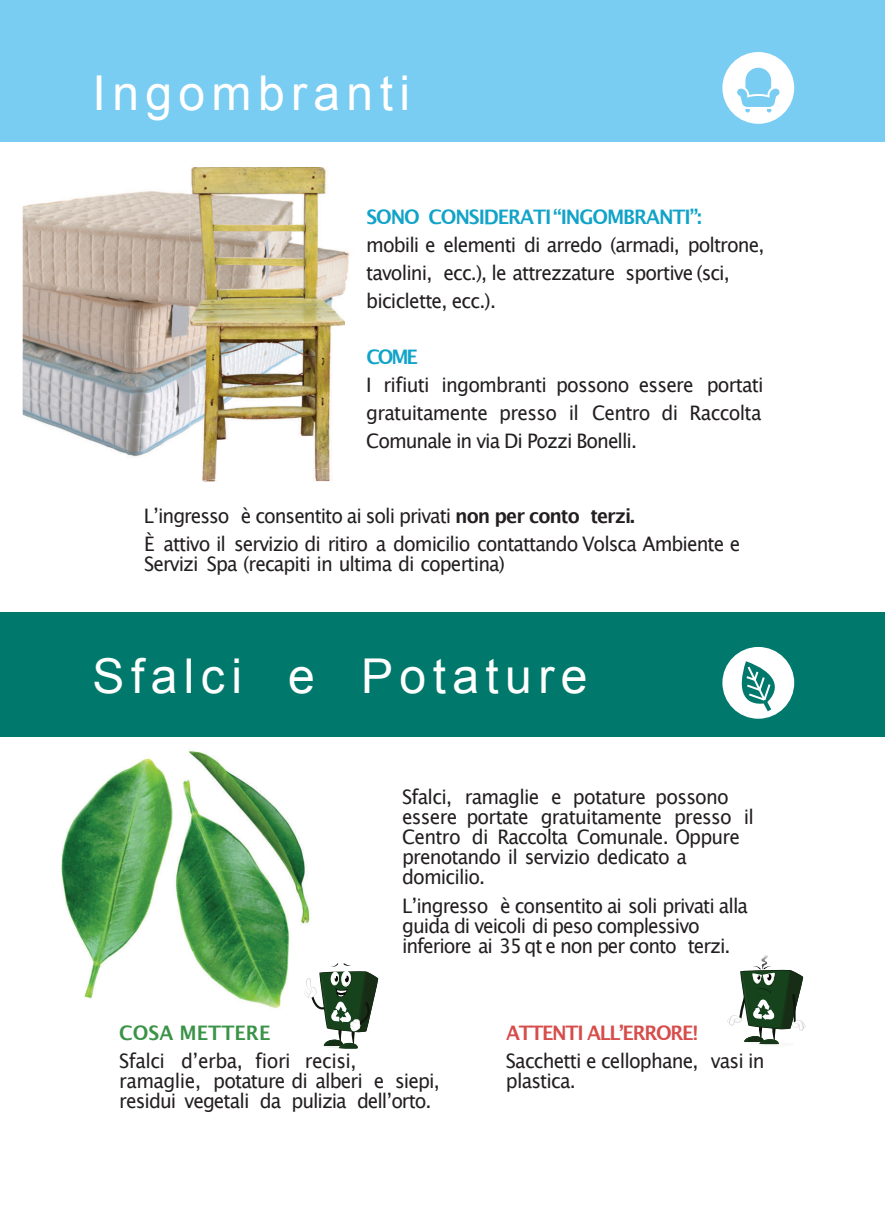
<style>
.page{position:relative;width:885px;height:1225px;background:#fff}
.page>*{position:absolute;margin:0;border:0;box-sizing:border-box;transform-origin:0 0}
.t1{font:48px "Arial";letter-spacing:.135em;color:#fff}
.t2{font:20px/20px "Lucida Grande";letter-spacing:-.05em;color:#231f20;scale:.95 1}
.t3{font:700 20px "Lucida Grande";letter-spacing:-.06em;color:#11a3c8;scale:.95 1}
.t4{font:700 20px "Lucida Grande";letter-spacing:-.07em;color:#d64d4b;scale:.95 1}
.t5{font:700 20px "Lucida Grande";color:#3a9347;scale:.95 1}
.s1{font-weight:700}
</style>
<div class="page">
<img style="left:61px;top:751px;width:249px;height:257px">
<img style="left:23px;top:191px;width:327px;height:291px">
<img style="left:190px;top:167px;width:154px;height:314px">
<div style="left:0;top:0;width:884px;height:142px;background:#79ccf2"></div>
<div style="left:722px;top:52px;width:72px;height:72px;background:#fff;border-radius:50%"></div>
<div style="left:0;top:612px;width:884px;height:124px;background:#00796c"></div>
<div style="left:722px;top:647px;width:72px;height:71px;background:#fff;border-radius:50%"></div>
<svg style="left:737px;top:67px;width:43px;height:45px"></svg>
<svg style="left:735px;top:661px;width:47px;height:55px"></svg>
<svg style="left:302px;top:963px;width:76px;height:85px"></svg>
<svg style="left:758px;top:1042px;width:35px;height:4px"></svg>
<svg style="left:727px;top:955px;width:79px;height:89px"></svg>
<h1 class="t1" style="left:93px;top:75px;width:319px">Ingombranti</h1>
<p class="t3" style="left:366px;top:209px;width:354px">SONO CONSIDERATI“INGOMBRANTI”:</p>
<p class="t2" style="left:366px;top:232px;width:420px;line-height:28px">mobili e elementi di arredo (armadi, poltrone, tavolini, ecc.), le attrezzature sportive (sci, biciclette, ecc.).</p>
<p class="t3" style="left:366px;top:349px;width:56px">COME</p>
<p class="t2" style="left:366px;top:372px;width:420px;line-height:28px;text-align:justify">I rifiuti ingombranti possono essere portati gratuitamente presso il Centro di Raccolta Comunale in via Di Pozzi Bonelli.</p>
<p class="t2" style="left:144px;top:503px;width:629px;line-height:28px">Lʼingresso è consentito ai soli privati <span class="s1">non per conto terzi.<br></span>È attivo il servizio di ritiro a domicilio contattando Volsca Ambiente e</p>
<p class="t2" style="left:144px;top:555px;width:381px">Servizi Spa (recapiti in ultima di copertina)</p>
<h1 class="t1" style="left:93px;top:658px;width:496px">Sfalci e Potature</h1>
<p class="t2" style="left:402px;top:788px;width:372px">Sfalci, ramaglie e potature possono essere portate gratuitamente presso il<br>Centro di Raccolta Comunale. Oppure prenotando il servizio dedicato a domicilio.</p>
<p class="t2" style="left:402px;top:896px;width:365px">Lʼingresso è consentito ai soli privati alla guida di veicoli di peso complessivo inferiore ai 35 qt e non per conto terzi.</p>
<p class="t5" style="left:119px;top:1024px;width:161px">COSA METTERE</p>
<p class="t2" style="left:119px;top:1052px;width:339px">Sfalci dʼerba, fiori recisi, ramaglie, potature di alberi e siepi, residui vegetali da pulizia dellʼorto.</p>
<p class="t4" style="left:506px;top:1024px;width:204px">ATTENTI ALLʼERRORE!</p>
<p class="t2" style="left:506px;top:1052px;width:274px">Sacchetti e cellophane, vasi in plastica.</p>
</div>
